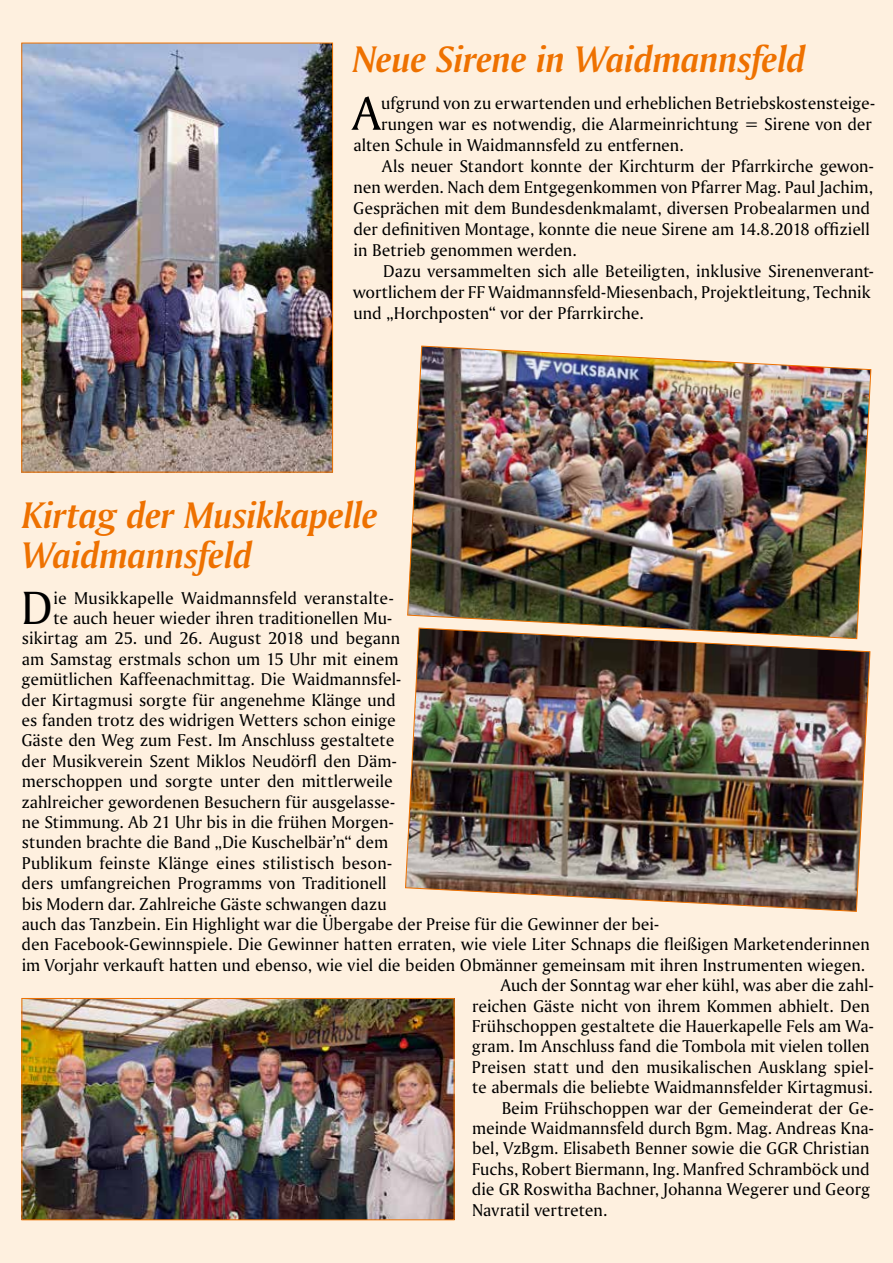
<style>
.page{position:relative;width:893px;height:1263px;background:#fef0df}
.page>*{position:absolute;margin:0;border:0;box-sizing:border-box;transform-origin:0 0}
.t1{font:50.1px "Amerigo BT Roman A";color:#000}
.t2{font:49.2px "Amerigo BT Roman A";color:#000}
.t3{font:39px/40.5px "Amerigo BT Bold Italic A";letter-spacing:-.01em;color:#ee7100}
.t4{font:18px "Amerigo BT Roman A";color:#000}
</style>
<div class="page">
<img style="left:23px;top:45px;width:308px;height:425px">
<div style="left:21px;top:43px;width:312px;height:429px;border:1px solid #ee7100"></div>
<img style="left:24px;top:1000px;width:428px;height:218px">
<div style="left:22px;top:998px;width:432px;height:222px;border:1px solid #ee7100"></div>
<img style="left:407px;top:345px;width:465px;height:282px">
<img style="left:405px;top:627px;width:466px;height:285px">
<h3 class="t3" style="left:353px;top:38px;width:454px">Neue Sirene in Waidmannsfeld</h3>
<h1 class="t1" style="left:352px;top:83px;width:30px">A</h1>
<p class="t4" style="left:381px;top:92px;width:495px">ufgrund von zu erwartenden und erheblichen Betriebskostensteige-</p>
<p class="t4" style="left:381px;top:113px;width:492px">rungen war es notwendig, die Alarmeinrichtung = Sirene von der</p>
<p class="t4" style="left:353px;top:134px;width:332px">alten Schule in Waidmannsfeld zu entfernen.</p>
<p class="t4" style="left:382px;top:155px;width:493px">Als neuer Standort konnte der Kirchturm der Pfarrkirche gewon-</p>
<p class="t4" style="left:354px;top:176px;width:521px">nen werden. Nach dem Entgegenkommen von Pfarrer Mag. Paul Jachim,</p>
<p class="t4" style="left:353px;top:197px;width:518px">Gesprächen mit dem Bundesdenkmalamt, diversen Probealarmen und</p>
<p class="t4" style="left:353px;top:218px;width:518px">der definitiven Montage, konnte die neue Sirene am 14.8.2018 offiziell</p>
<p class="t4" style="left:353px;top:239px;width:225px">in Betrieb genommen werden.</p>
<p class="t4" style="left:383px;top:260px;width:492px">Dazu versammelten sich alle Beteiligten, inklusive Sirenenverant-</p>
<p class="t4" style="left:353px;top:281px;width:519px">wortlichem der FF Waidmannsfeld-Miesenbach, Projektleitung, Technik</p>
<p class="t4" style="left:354px;top:302px;width:292px">und „Horchposten“ vor der Pfarrkirche.</p>
<h3 class="t3" style="left:22px;top:494px;width:358px">Kirtag der Musikkapelle<br>Waidmannsfeld</h3>
<h2 class="t2" style="left:21px;top:578px;width:33px">D</h2>
<p class="t4" style="left:53px;top:587px;width:342px">ie Musikkapelle Waidmannsfeld veranstalte-</p>
<p class="t4" style="left:53px;top:607px;width:340px">te auch heuer wieder ihren traditionellen Mu-</p>
<p class="t4" style="left:22px;top:627px;width:380px">sikirtag am 25. und 26. August 2018 und begann</p>
<p class="t4" style="left:22px;top:648px;width:378px">am Samstag erstmals schon um 15 Uhr mit einem</p>
<p class="t4" style="left:22px;top:668px;width:381px">gemütlichen Kaffeenachmittag. Die Waidmannsfel-</p>
<p class="t4" style="left:22px;top:689px;width:376px">der Kirtagmusi sorgte für angenehme Klänge und</p>
<p class="t4" style="left:22px;top:709px;width:376px">es fanden trotz des widrigen Wetters schon einige</p>
<p class="t4" style="left:22px;top:729px;width:374px">Gäste den Weg zum Fest. Im Anschluss gestaltete</p>
<p class="t4" style="left:22px;top:750px;width:377px">der Musikverein Szent Miklos Neudörfl den Däm-</p>
<p class="t4" style="left:22px;top:770px;width:372px">merschoppen und sorgte unter den mittlerweile</p>
<p class="t4" style="left:21px;top:791px;width:375px">zahlreicher gewordenen Besuchern für ausgelasse-</p>
<p class="t4" style="left:22px;top:811px;width:373px">ne Stimmung. Ab 21 Uhr bis in die frühen Morgen-</p>
<p class="t4" style="left:22px;top:831px;width:368px">stunden brachte die Band „Die Kuschelbär’n“ dem</p>
<p class="t4" style="left:22px;top:852px;width:372px">Publikum feinste Klänge eines stilistisch beson-</p>
<p class="t4" style="left:22px;top:872px;width:366px">ders umfangreichen Programms von Traditionell</p>
<p class="t4" style="left:22px;top:893px;width:366px">bis Modern dar. Zahlreiche Gäste schwangen dazu</p>
<p class="t4" style="left:22px;top:913px;width:639px">auch das Tanzbein. Ein Highlight war die Übergabe der Preise für die Gewinner der bei-</p>
<p class="t4" style="left:22px;top:933px;width:849px">den Facebook-Gewinnspiele. Die Gewinner hatten erraten, wie viele Liter Schnaps die fleißigen Marketenderinnen</p>
<p class="t4" style="left:22px;top:954px;width:845px">im Vorjahr verkauft hatten und ebenso, wie viel die beiden Obmänner gemeinsam mit ihren Instrumenten wiegen.</p>
<p class="t4" style="left:501px;top:974px;width:374px">Auch der Sonntag war eher kühl, was aber die zahl-</p>
<p class="t4" style="left:472px;top:995px;width:399px">reichen Gäste nicht von ihrem Kommen abhielt. Den</p>
<p class="t4" style="left:472px;top:1015px;width:403px">Frühschoppen gestaltete die Hauerkapelle Fels am Wa-</p>
<p class="t4" style="left:472px;top:1035px;width:399px">gram. Im Anschluss fand die Tombola mit vielen tollen</p>
<p class="t4" style="left:472px;top:1056px;width:403px">Preisen statt und den musikalischen Ausklang spiel-</p>
<p class="t4" style="left:472px;top:1076px;width:402px">te abermals die beliebte Waidmannsfelder Kirtagmusi.</p>
<p class="t4" style="left:502px;top:1097px;width:374px">Beim Frühschoppen war der Gemeinderat der Ge-</p>
<p class="t4" style="left:472px;top:1117px;width:403px">meinde Waidmannsfeld durch Bgm. Mag. Andreas Kna-</p>
<p class="t4" style="left:472px;top:1137px;width:399px">bel, VzBgm. Elisabeth Benner sowie die GGR Christian</p>
<p class="t4" style="left:472px;top:1158px;width:399px">Fuchs, Robert Biermann, Ing. Manfred Schramböck und</p>
<p class="t4" style="left:472px;top:1178px;width:400px">die GR Roswitha Bachner, Johanna Wegerer und Georg</p>
<p class="t4" style="left:472px;top:1198px;width:137px">Navratil vertreten.</p>
</div>
